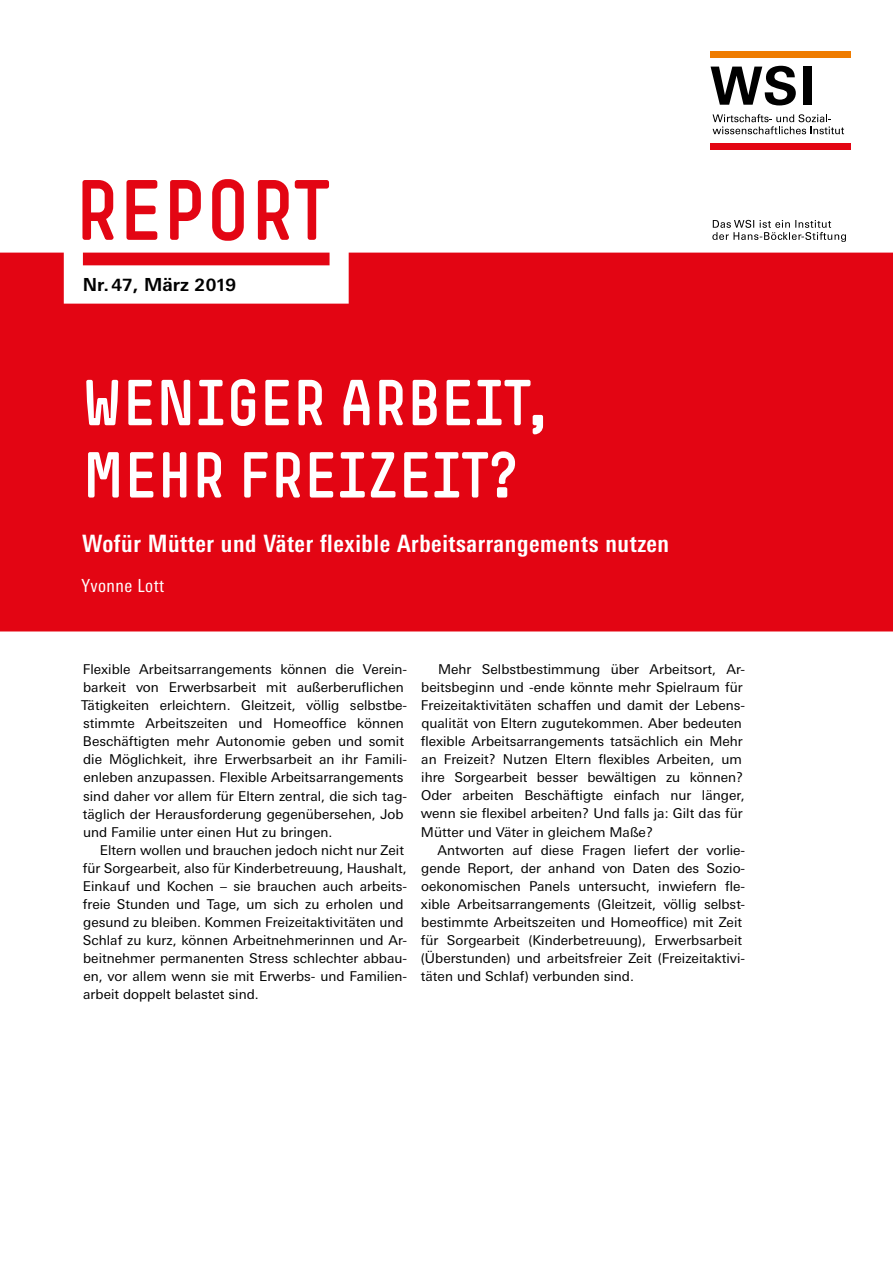
<style>
.page{position:relative;width:893px;height:1263px;background:#fff}
.page>*{position:absolute;margin:0;border:0;box-sizing:border-box;transform-origin:0 0}
.t1{font:84px "Simple HBS";color:#e30513}
.Haupttitel{font:63.75px/72.3px "Simple HBS";color:#fff}
.Untertitel{font:700 condensed 23.85px "Univers Next Pro";letter-spacing:.025em;color:#fff}
.Ausgabe{font:700 18px "Univers Next Pro";color:#000}
.Autoren{font:condensed 18px "Univers Next Pro";letter-spacing:.025em;color:#fff}
.Grundtext{font:13.5px/18px "Univers Next Pro";color:#000}
.Grundtext_o_E{font:13.5px/18px "Univers Next Pro";color:#000}
.s1{font-size:16.95px}
</style>
<div class="page">
<div style="left:0;top:253px;width:893px;height:378px;background:#e30513"></div>
<svg style="left:712px;top:220px;width:134px;height:22px"></svg>
<div style="left:710px;top:51px;width:140px;height:6px;background:#ef7c00"></div>
<div style="left:710px;top:143px;width:140px;height:7px;background:#e30513"></div>
<svg style="left:712px;top:114px;width:132px;height:20px"></svg>
<svg style="left:711px;top:66px;width:85px;height:39px"></svg>
<div style="left:803px;top:66px;width:8px;height:39px;background:#000"></div>
<h1 class="t1" style="left:75px;top:163px;width:256px">REPORT</h1>
<p class="Ausgabe" style="left:83px;top:274px;width:155px">Nr.<span class="s1">47</span>, März <span class="s1">2019</span></p>
<p class="Haupttitel" style="left:82px;top:367px;width:467px">WENIGER ARBEIT,<br>MEHR FREIZEIT?</p>
<p class="Untertitel" style="left:82px;top:529px;width:588px">Wofür Mütter und Väter flexible Arbeitsarrangements nutzen</p>
<p class="Autoren" style="left:81px;top:575px;width:84px">Yvonne Lott</p>
<p class="Grundtext_o_E" style="left:81px;top:660px;width:328px">Flexible Arbeitsarrangements können die Verein&shy;barkeit von Erwerbsarbeit mit außerberuflichen Tätigkeiten erleichtern. Gleitzeit, völlig selbstbe&shy;stimmte Arbeitszeiten und Homeoffice können Beschäftigten mehr Autonomie geben und somit die Möglichkeit, ihre Erwerbsarbeit an ihr Famili&shy;enleben anzupassen. Flexible Arbeitsarrangements sind daher vor allem für Eltern zentral, die sich tag&shy;täglich der Herausforderung gegenübersehen, Job und Familie unter einen Hut zu bringen.</p>
<p class="Grundtext" style="left:83px;top:841px;width:326px;text-indent:17px">Eltern wollen und brauchen jedoch nicht nur Zeit für Sorgearbeit, also für Kinderbetreuung, Haushalt, Einkauf und Kochen – sie brauchen auch arbeits&shy;freie Stunden und Tage, um sich zu erholen und gesund zu bleiben. Kommen Freizeitaktivitäten und Schlaf zu kurz, können Arbeitnehmerinnen und Ar&shy;beitnehmer permanenten Stress schlechter abbau&shy;en, vor allem wenn sie mit Erwerbs- und Familien&shy;arbeit doppelt belastet sind.</p>
<p class="Grundtext" style="left:421px;top:660px;width:326px;text-indent:17px">Mehr Selbstbestimmung über Arbeitsort, Ar&shy;beitsbeginn und -ende könnte mehr Spielraum für Freizeitaktivitäten schaffen und damit der Lebens&shy;qualität von Eltern zugutekommen. Aber bedeuten flexible Arbeitsarrangements tatsächlich ein Mehr an Freizeit? Nutzen Eltern flexibles Arbeiten, um ihre Sorgearbeit besser bewältigen zu können?<br>Oder arbeiten Beschäftigte einfach nur länger, wenn sie flexibel arbeiten? Und falls ja: Gilt das für Mütter und Väter in gleichem Maße?</p>
<p class="Grundtext" style="left:421px;top:841px;width:326px;text-indent:17px">Antworten auf diese Fragen liefert der vorlie&shy;gende Report, der anhand von Daten des Sozio&shy;oekonomischen Panels untersucht, inwiefern fle&shy;xible Arbeitsarrangements (Gleitzeit, völlig selbst&shy;bestimmte Arbeitszeiten und Homeoffice) mit Zeit für Sorgearbeit (Kinderbetreuung), Erwerbsarbeit (Überstunden) und arbeitsfreier Zeit (Freizeitaktivi&shy;täten und Schlaf) verbunden sind.</p>
</div>
